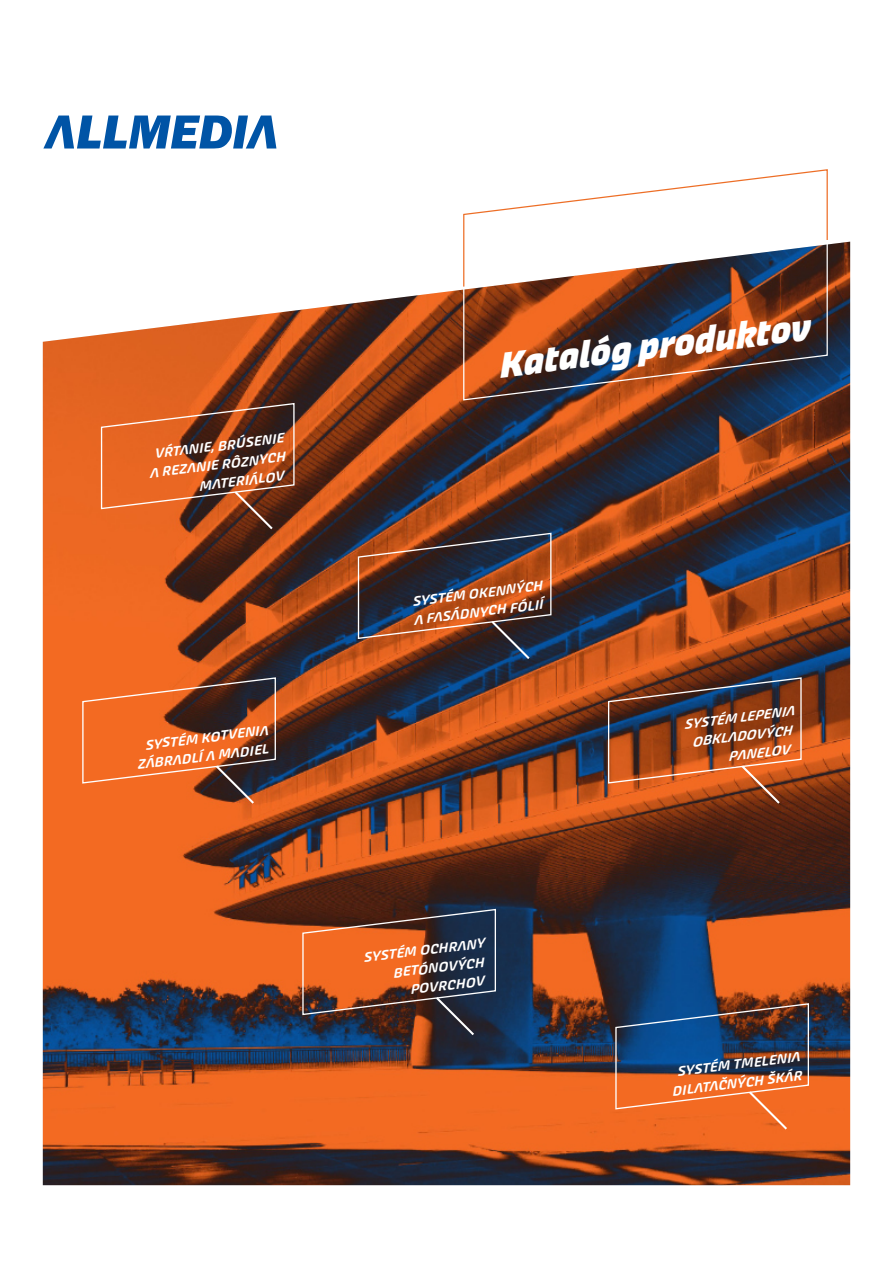
<style>
.page{position:relative;width:893px;height:1263px;background:#fff}
.page>*{position:absolute;margin:0;border:0;box-sizing:border-box;transform-origin:0 0}
.t1{font:700 36px "Akceler Balt";color:#fff}
.t2{font:500 13.5px/18.8px "Akceler Balt";color:#fff;text-align:right}
.t3{font:italic 500 13.5px "Akceler Balt";color:#fff}
</style>
<div class="page">
<img style="left:43px;top:242px;width:807px;height:943px">
<svg style="left:463px;top:242px;width:366px;height:159px;background:#6b3d2d"></svg>
<svg style="left:463px;top:169px;width:365px;height:119px"></svg>
<svg style="left:100px;top:402px;width:195px;height:129px;background:#a84e23"></svg>
<svg style="left:82px;top:676px;width:195px;height:130px;background:#b95928"></svg>
<svg style="left:302px;top:908px;width:195px;height:129px;background:#734331"></svg>
<svg style="left:615px;top:1002px;width:195px;height:130px;background:#825549"></svg>
<svg style="left:357px;top:532px;width:195px;height:129px;background:#683d2f"></svg>
<svg style="left:607px;top:676px;width:195px;height:130px;background:#914725"></svg>
<svg style="left:43px;top:116px;width:233px;height:32px"></svg>
<p class="t2" style="left:154px;top:446px;width:131px;rotate:-7deg">VŔTANIE, BRÚSENIE</p>
<p class="t2" style="left:149px;top:465px;width:138px;rotate:-7deg">A REZANIE RÔZNYCH</p>
<p class="t2" style="left:198px;top:478px;width:87px;rotate:-7deg">MATERIÁLOV</p>
<p class="t2" style="left:134px;top:738px;width:135px;rotate:-7deg">SYSTÉM KOTVENIA<br>ZÁBRADLÍ A MADIEL</p>
<h1 class="t1" style="left:497px;top:351px;width:314px;rotate:-7deg">Katalóg produktov</h1>
<p class="t2" style="left:411px;top:593px;width:133px;text-align:left;rotate:-7deg">SYSTÉM OKENNÝCH<br>A FASÁDNYCH FÓLIÍ</p>
<p class="t2" style="left:363px;top:949px;width:123px;rotate:-7deg">SYSTÉM OCHRANY</p>
<p class="t2" style="left:392px;top:965px;width:93px;rotate:-7deg">BETÓNOVÝCH</p>
<p class="t2" style="left:410px;top:982px;width:76px;rotate:-7deg">POVRCHOV</p>
<p class="t3" style="left:684px;top:719px;width:112px;rotate:-7deg">SYSTÉM LEPENIA</p>
<p class="t3" style="left:691px;top:737px;width:102px;rotate:-7deg">OBKLADOVÝCH</p>
<p class="t3" style="left:728px;top:751px;width:63px;rotate:-7deg">PANELOV</p>
<p class="t2" style="left:669px;top:1064px;width:132px;text-align:center;rotate:-7deg">SYSTÉM TMELENIA<br>DILATAČNÝCH ŠKÁR</p>
</div>
